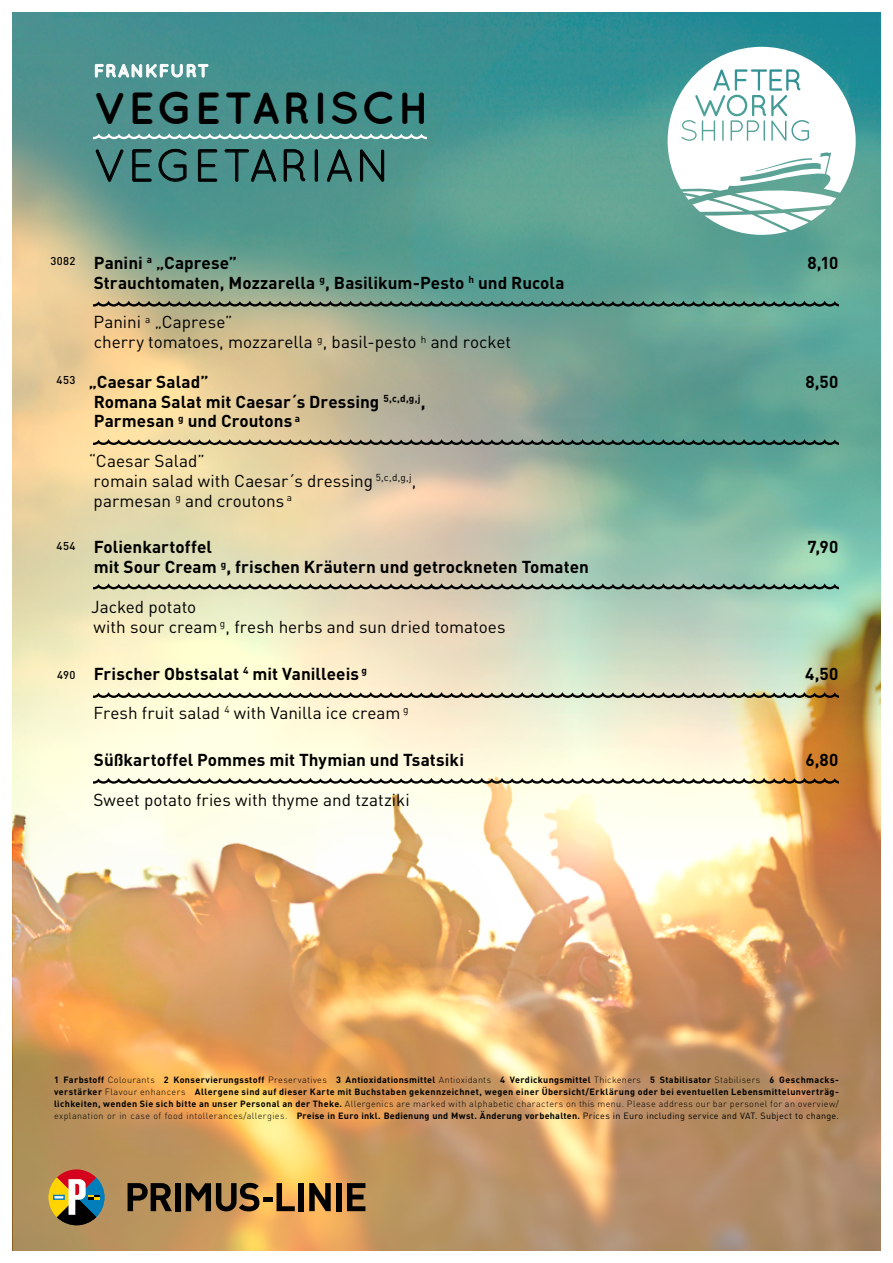
<style>
.page{position:relative;width:893px;height:1263px;background:#fff}
.page>*{position:absolute;margin:0;border:0;box-sizing:border-box;transform-origin:0 0}
.t1{font:700 45px "Quicksand";letter-spacing:.04em;color:#000}
.t2{font:45px "Quicksand";letter-spacing:.03em;color:#000}
.t3{font:700 18px "Quicksand";letter-spacing:.045em;color:#fff}
.t4{font:700 17.1px/19.8px "DIN";color:#000}
.t5{font:17.1px/19.8px "DIN";color:#000}
.t6{font:500 11.25px "DIN";letter-spacing:.035em;color:#000}
.t7{font:700 9px/12px "DIN";letter-spacing:.025em;color:#000;text-align:justify}
.s1{font-weight:300}
.s2{font-weight:400}
</style>
<div class="page">
<img style="left:13px;top:13px;width:867px;height:472px">
<img style="left:13px;top:485px;width:867px;height:765px">
<svg style="left:668px;top:47px;width:188px;height:188px"></svg>
<svg style="left:49px;top:1169px;width:55px;height:56px;background:#8f7a5a"></svg>
<svg style="left:128px;top:1183px;width:44px;height:28px"></svg>
<div style="left:175px;top:1183px;width:6px;height:28px;background:#000"></div>
<div style="left:263px;top:1197px;width:10px;height:5px;background:#000"></div>
<svg style="left:277px;top:1183px;width:18px;height:28px"></svg>
<div style="left:298px;top:1183px;width:6px;height:28px;background:#000"></div>
<svg style="left:309px;top:1183px;width:22px;height:28px"></svg>
<div style="left:336px;top:1183px;width:6px;height:28px;background:#000"></div>
<svg style="left:347px;top:1183px;width:18px;height:28px"></svg>
<svg style="left:186px;top:1183px;width:73px;height:28px;background:#634c2d"></svg>
<svg style="left:96px;top:149px;width:28px;height:36px"></svg>
<svg style="left:132px;top:149px;width:20px;height:33px"></svg>
<svg style="left:158px;top:148px;width:29px;height:34px"></svg>
<svg style="left:198px;top:149px;width:20px;height:33px"></svg>
<svg style="left:224px;top:149px;width:52px;height:33px;background:#3f7c78"></svg>
<svg style="left:283px;top:149px;width:23px;height:33px"></svg>
<div style="left:315px;top:149px;width:3px;height:33px;border:1px solid #000"></div>
<svg style="left:327px;top:149px;width:25px;height:33px"></svg>
<svg style="left:360px;top:149px;width:25px;height:33px"></svg>
<svg style="left:95px;top:64px;width:113px;height:13px"></svg>
<svg style="left:94px;top:133px;width:332px;height:6px"></svg>
<svg style="left:94px;top:301px;width:745px;height:6px;background:#475d51"></svg>
<svg style="left:94px;top:439px;width:745px;height:6px;background:#5a6354"></svg>
<svg style="left:94px;top:583px;width:745px;height:6px;background:#6e7667"></svg>
<svg style="left:94px;top:692px;width:745px;height:6px;background:#837f6c"></svg>
<svg style="left:94px;top:778px;width:745px;height:6px;background:#8a8574"></svg>
<h2 class="t3" style="left:94px;top:60px;width:117px">FRANKFURT</h2>
<h1 class="t1" style="left:94px;top:82px;width:338px">VEGETARISCH</h1>
<h1 class="t2" style="left:94px;top:140px;width:298px">VEGETARIAN</h1>
<p class="t6" style="left:50px;top:254px;width:27px">3082</p>
<p class="t6" style="left:57px;top:373px;width:20px">453</p>
<p class="t6" style="left:57px;top:538px;width:20px">454</p>
<p class="t6" style="left:57px;top:667px;width:20px">490</p>
<h3 class="t4" style="left:94px;top:252px;width:145px">Panini <sup>a</sup> „Caprese”</h3>
<h3 class="t4" style="left:807px;top:252px;width:32px">8,10</h3>
<h3 class="t4" style="left:94px;top:272px;width:472px">Strauchtomaten, Mozzarella <sup>g</sup>, Basilikum-Pesto <sup>h</sup> und Rucola</h3>
<h3 class="t5" style="left:93px;top:313px;width:419px">Panini <sup>a</sup> „Caprese”<br>cherry tomatoes, mozzarella <sup>g</sup>, basil-pesto <sup>h</sup> and rocket</h3>
<h3 class="t4" style="left:89px;top:371px;width:121px">„Caesar Salad”</h3>
<h3 class="t4" style="left:805px;top:371px;width:34px">8,50</h3>
<h3 class="t4" style="left:94px;top:391px;width:333px">Romana Salat mit Caesar´s Dressing <sup>5,c,d,g,j</sup>,<br>Parmesan <sup>g</sup> und Croutons <sup>a</sup></h3>
<h3 class="t5" style="left:89px;top:451px;width:329px">“Caesar Salad”<br>romain salad with Caesar´s dressing <sup>5,c,d,g,j</sup>, parmesan <sup>g</sup> and croutons <sup>a</sup></h3>
<h3 class="t4" style="left:94px;top:537px;width:120px">Folienkartoffel</h3>
<h3 class="t4" style="left:807px;top:537px;width:32px">7,90</h3>
<h3 class="t4" style="left:94px;top:557px;width:496px">mit Sour Cream <sup>g</sup>, frischen Kräutern und getrockneten Tomaten</h3>
<h3 class="t5" style="left:91px;top:597px;width:416px">Jacked potato<br>with sour cream <sup>g</sup>, fresh herbs and sun dried tomatoes</h3>
<h3 class="t4" style="left:94px;top:663px;width:275px">Frischer Obstsalat <sup>4</sup> mit Vanilleeis <sup>g</sup></h3>
<h3 class="t4" style="left:805px;top:663px;width:35px">4,50</h3>
<h3 class="t5" style="left:93px;top:703px;width:316px">Fresh fruit salad <sup>4</sup> with Vanilla ice cream <sup>g</sup></h3>
<h3 class="t4" style="left:94px;top:749px;width:372px">Süßkartoffel Pommes mit Thymian und Tsatsiki</h3>
<h3 class="t4" style="left:805px;top:749px;width:34px">6,80</h3>
<h3 class="t5" style="left:94px;top:790px;width:318px">Sweet potato fries with thyme and tzatziki</h3>
<p class="t7" style="left:54px;top:1073px;width:786px">1 Farbstoff <span class="s1">Colourants</span> 2 Konservierungsstoff <span class="s1">Preservatives</span> 3 Antioxidationsmittel <span class="s1">Antioxidants</span> 4 Verdickungsmittel <span class="s1">Thickeners</span> 5 Stabilisator <span class="s1">Stabilisers</span> 6 Geschmacks&shy;verstärker <span class="s1">Flavour enhancers</span> Allergene sind auf dieser Karte mit Buchstaben gekennzeichnet, wegen einer Übersicht/Erklärung oder bei eventuellen Lebensmittelunverträg&shy;lichkeiten, wenden Sie sich bitte an unser Personal an der Theke. <span class="s1">Allergenics are marked with alphabetic characters on this menu. Please address our bar personel for an overview/ explanation or in case of food intollerances/allergies.</span> Preise in Euro inkl. Bedienung und Mwst. Änderung vorbehalten. <span class="s2">Prices in Euro including service and VAT. Subject to change.</span></p>
</div>
